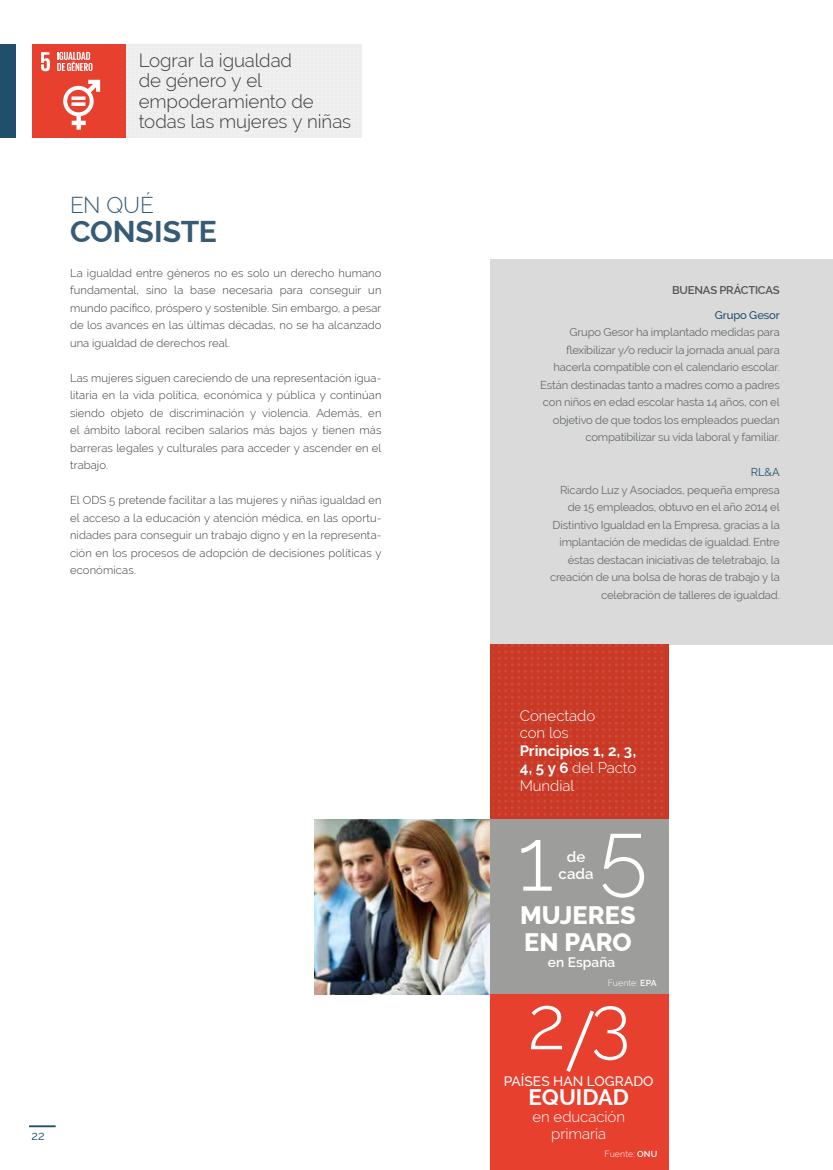
<style>
.page{position:relative;width:833px;height:1170px;background:#fff}
.page>*{position:absolute;margin:0;border:0;box-sizing:border-box;transform-origin:0 0}
.t1{font:300 88.75px "Raleway";color:#fff}
.t2{font:300 75px "Raleway";color:#fff}
.t3{font:700 30px "Raleway";color:#375b76}
.t4{font:800 25.25px/26.8px "Raleway";color:#fff}
.t5{font:700 22.5px "Raleway";color:#fff}
.t6{font:300 22.5px "Raleway";color:#375b76}
.t7{font:300 18.75px/20px "Raleway";letter-spacing:-.005em;color:#3c3c3b}
.t8{font:700 15px/17.5px "Raleway";letter-spacing:-.005em;color:#fff;text-align:justify}
.t9{font:300 15px/17.5px "Raleway";letter-spacing:-.005em;color:#fff}
.t10{font:600 15px/17.5px "Raleway";color:#fff;text-align:center}
.t11{font:500 13.75px "Raleway";letter-spacing:.005em;color:#fff}
.t12{font:600 13.75px "Raleway";letter-spacing:.005em;color:#fff}
.t13{font:12.5px "Raleway";color:#204f6b}
.t14{font:300 11.25px/17.5px "Raleway";letter-spacing:.01em;color:#3c3c3b;text-align:justify}
.t15{font:11.25px/17.5px "Raleway";letter-spacing:-.015em;color:#676c6e;text-align:right}
.t16{font:600 11.25px "Raleway";letter-spacing:-.015em;color:#4f5253}
.t17{font:500 11.25px "Raleway";letter-spacing:-.015em;color:#204f6b}
.t18{font:11.25px "Raleway";color:#204f6b}
.t19{font:300 8.75px "Raleway";letter-spacing:.01em;color:#fff}
.s1{font-weight:300}
.s2{font-weight:600}
</style>
<div class="page">
<hr style="left:29px;top:1125px;width:27px;height:2px;background:#204f6b">
<div style="left:125px;top:44px;width:236px;height:94px;background:#ededed"></div>
<div style="left:490px;top:259px;width:343px;height:385px;background:#dadada"></div>
<img style="left:315px;top:819px;width:175px;height:175px">
<div style="left:490px;top:644px;width:178px;height:175px;background:#c93926"></div>
<svg style="left:498px;top:644px;width:165px;height:172px"></svg>
<div style="left:0;top:44px;width:16px;height:94px;background:#204f6b"></div>
<div style="left:490px;top:819px;width:178px;height:175px;background:#9d9d9c"></div>
<div style="left:32px;top:44px;width:93px;height:94px;background:#e8402e"></div>
<svg style="left:41px;top:52px;width:9px;height:19px"></svg>
<svg style="left:63px;top:80px;width:37px;height:50px"></svg>
<svg style="left:72px;top:96px;width:13px;height:4px"></svg>
<svg style="left:72px;top:102px;width:13px;height:4px"></svg>
<svg style="left:57px;top:52px;width:36px;height:19px"></svg>
<div style="left:490px;top:994px;width:178px;height:175px;background:#e8402e"></div>
<svg style="left:566px;top:1010px;width:28px;height:62px"></svg>
<h3 class="t7" style="left:139px;top:51px;width:214px">Lograr la igualdad<br>de género y el empoderamiento de todas las mujeres y niñas</h3>
<h3 class="t6" style="left:70px;top:192px;width:85px">EN QUÉ</h3>
<h3 class="t3" style="left:70px;top:214px;width:148px">CONSISTE</h3>
<p class="t14" style="left:70px;top:264px;width:313px">La igualdad entre géneros no es solo un derecho humano fundamental, sino la base necesaria para conseguir un mundo pacífico, próspero y sostenible. Sin embargo, a pesar de los avances en las últimas décadas, no se ha alcanzado una igualdad de derechos real.</p>
<p class="t14" style="left:70px;top:369px;width:313px">Las mujeres siguen careciendo de una representación igua&shy;litaria en la vida política, económica y pública y continúan siendo objeto de discriminación y violencia. Además, en el ámbito laboral reciben salarios más bajos y tienen más barreras legales y culturales para acceder y ascender en el trabajo.</p>
<p class="t14" style="left:70px;top:491px;width:313px">El ODS 5 pretende facilitar a las mujeres y niñas igualdad en el acceso a la educación y atención médica, en las oportu&shy;nidades para conseguir un trabajo digno y en la representa&shy;ción en los procesos de adopción de decisiones políticas y económicas.</p>
<p class="t13" style="left:31px;top:1128px;width:15px">22</p>
<p class="t16" style="left:672px;top:283px;width:109px">BUENAS PRÁCTICAS</p>
<p class="t17" style="left:715px;top:308px;width:66px">Grupo Gesor</p>
<p class="t15" style="left:540px;top:323px;width:241px">Grupo Gesor ha implantado medidas para flexibilizar y/o reducir la jornada anual para hacerla compatible con el calendario escolar.<br>Están destinadas tanto a madres como a padres con niños en edad escolar hasta 14 años, con el objetivo de que todos los empleados puedan compatibilizar su vida laboral y familiar.</p>
<p class="t18" style="left:751px;top:465px;width:30px">RL&amp;A</p>
<p class="t15" style="left:550px;top:481px;width:231px">Ricardo Luz y Asociados, pequeña empresa de 15 empleados, obtuvo en el año 2014 el Distintivo Igualdad en la Empresa, gracias a la implantación de medidas de igualdad. Entre éstas destacan iniciativas de teletrabajo, la creación de una bolsa de horas de trabajo y la celebración de talleres de igualdad.</p>
<h3 class="t9" style="left:520px;top:706px;width:77px">Conectado con los</h3>
<h3 class="t8" style="left:520px;top:741px;width:118px">Principios 1, 2, 3, 4, 5 y 6 <span class="s1">del Pacto Mundial</span></h3>
<h1 class="t1" style="left:517px;top:804px;width:132px">1 5</h1>
<h3 class="t4" style="left:520px;top:901px;width:117px">MUJERES<br>EN PARO</h3>
<p class="t12" style="left:548px;top:954px;width:69px">en España</p>
<p class="t19" style="left:608px;top:978px;width:50px">Fuente: <span class="s2">EPA</span></p>
<h3 class="t10" style="left:558px;top:847px;width:36px">de cada</h3>
<h2 class="t2" style="left:527px;top:978px;width:104px">2 3</h2>
<p class="t11" style="left:504px;top:1073px;width:151px">PAÍSES HAN LOGRADO</p>
<h3 class="t5" style="left:528px;top:1084px;width:102px">EQUIDAD</h3>
<h3 class="t9" style="left:532px;top:1107px;width:94px;text-align:center">en educación primaria</h3>
<p class="t19" style="left:604px;top:1149px;width:54px">Fuente: <span class="s2">ONU</span></p>
</div>
